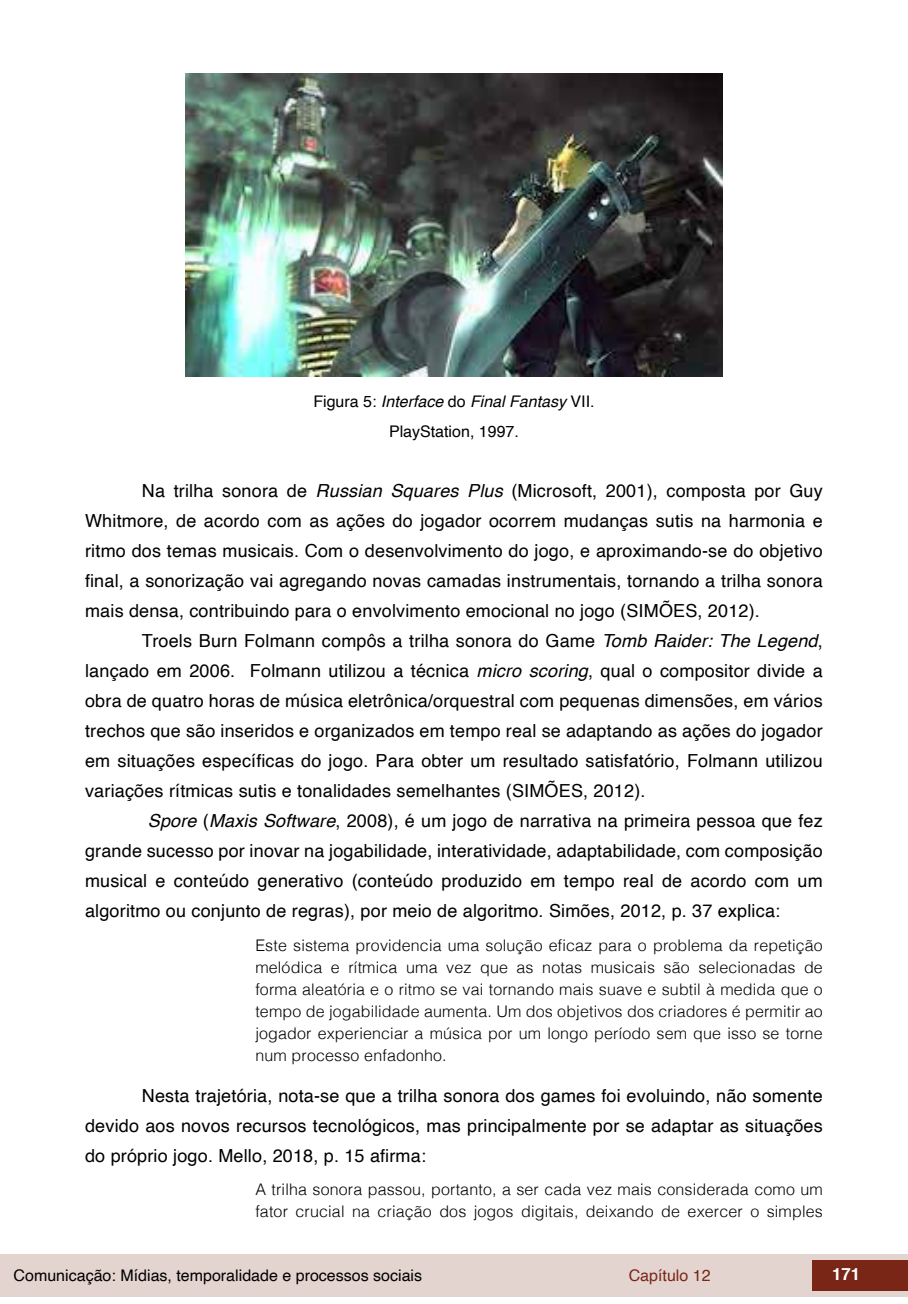
<style>
.page{position:relative;width:908px;height:1304px;background:#fff}
.page>*{position:absolute;margin:0;border:0;box-sizing:border-box;transform-origin:0 0}
.t1{font:18px/30px "Helvetica";letter-spacing:.01em;color:#000;text-align:justify}
.t2{font:700 16.8px "Helvetica";color:#fff}
.t3{font:300 16px/22px "Helvetica";letter-spacing:.01em;color:#000;text-align:justify}
.t4{font:16px/30.6px "Helvetica";color:#000;text-align:center}
.t5{font:16px "Helvetica";color:#7a2616}
.s1{font-style:italic}
</style>
<div class="page">
<div style="left:0;top:1254px;width:906px;height:43px;background:#e4d4d0"></div>
<div style="left:812px;top:1261px;width:95px;height:30px;background:#7a2616"></div>
<img style="left:185px;top:74px;width:537px;height:302px">
<p class="t4" style="left:313px;top:386px;width:283px">Figura 5: <span class="s1">Interface</span> do <span class="s1">Final Fantasy</span> VII.<br>PlayStation, 1997.</p>
<p class="t1" style="left:85px;top:476px;width:738px;text-indent:57px">Na trilha sonora de <span class="s1">Russian Squares Plus</span> (Microsoft, 2001), composta por Guy Whitmore, de acordo com as ações do jogador ocorrem mudanças sutis na harmonia e ritmo dos temas musicais. Com o desenvolvimento do jogo, e aproximando-se do objetivo final, a sonorização vai agregando novas camadas instrumentais, tornando a trilha sonora mais densa, contribuindo para o envolvimento emocional no jogo (SIMÕES, 2012).</p>
<p class="t1" style="left:85px;top:626px;width:738px;text-indent:57px">Troels Burn Folmann compôs a trilha sonora do Game <span class="s1">Tomb Raider: The Legend</span>, lançado em 2006. Folmann utilizou a técnica <span class="s1">micro scoring</span>, qual o compositor divide a obra de quatro horas de música eletrônica/orquestral com pequenas dimensões, em vários trechos que são inseridos e organizados em tempo real se adaptando as ações do jogador em situações específicas do jogo. Para obter um resultado satisfatório, Folmann utilizou variações rítmicas sutis e tonalidades semelhantes (SIMÕES, 2012).</p>
<p class="t1" style="left:85px;top:806px;width:738px;text-indent:63px"><span class="s1">Spore</span> (<span class="s1">Maxis Software</span>, 2008), é um jogo de narrativa na primeira pessoa que fez grande sucesso por inovar na jogabilidade, interatividade, adaptabilidade, com composição musical e conteúdo generativo (conteúdo produzido em tempo real de acordo com um algoritmo ou conjunto de regras), por meio de algoritmo. Simões, 2012, p. 37 explica:</p>
<p class="t3" style="left:255px;top:933px;width:568px">Este sistema providencia uma solução eficaz para o problema da repetição melódica e rítmica uma vez que as notas musicais são selecionadas de forma aleatória e o ritmo se vai tornando mais suave e subtil à medida que o tempo de jogabilidade aumenta. Um dos objetivos dos criadores é permitir ao jogador experienciar a música por um longo período sem que isso se torne num processo enfadonho.</p>
<p class="t1" style="left:85px;top:1081px;width:738px;text-indent:57px">Nesta trajetória, nota-se que a trilha sonora dos games foi evoluindo, não somente devido aos novos recursos tecnológicos, mas principalmente por se adaptar as situações do próprio jogo. Mello, 2018, p. 15 afirma:</p>
<p class="t3" style="left:255px;top:1177px;width:568px">A trilha sonora passou, portanto, a ser cada vez mais considerada como um fator crucial na criação dos jogos digitais, deixando de exercer o simples</p>
<p class="t4" style="left:14px;top:1260px;width:410px">Comunicação: Mídias, temporalidade e processos sociais</p>
<p class="t5" style="left:628px;top:1263px;width:83px">Capítulo 12</p>
<p class="t2" style="left:831px;top:1261px;width:30px">171</p>
</div>
